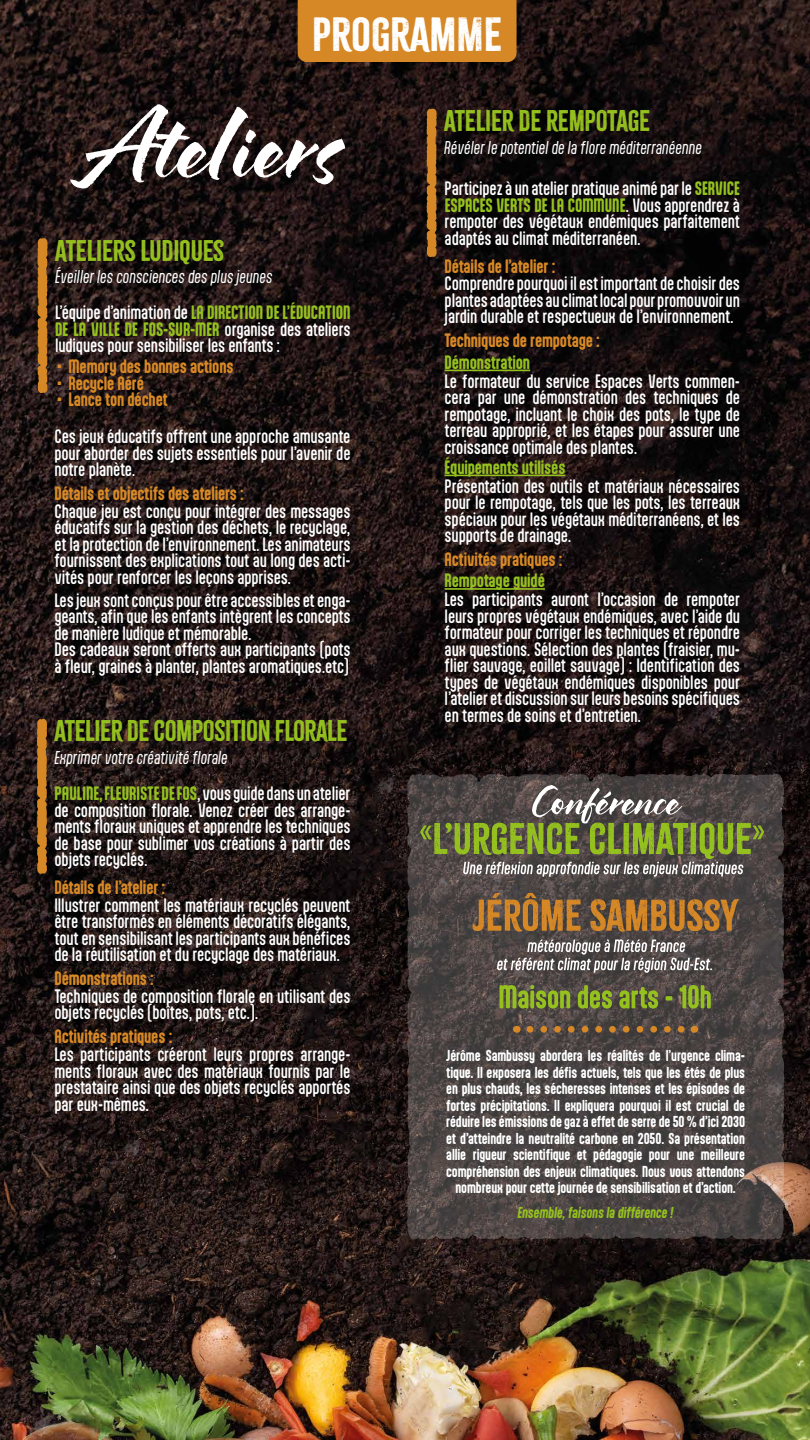
<style>
.page{position:relative;width:810px;height:1440px;background:#fff}
.page>*{position:absolute;margin:0;border:0;box-sizing:border-box;transform-origin:0 0}
.t1{font:74.25px "Hello Bloomie Script";color:#fff}
.t2{font:42px "Citrus Gothic";color:#fff}
.t3{font:26.25px "Citrus Gothic";letter-spacing:-.02em;color:#95c11f;scale:.96 1}
.t4{font:500 16.5px/16.5px "Aptly";letter-spacing:-.01em;color:#fff;text-align:justify;scale:.96 1}
.t5{font:700 16.5px "Aptly";letter-spacing:-.01em;color:#d88926;scale:.96 1}
.t6{font:700 16.5px "Aptly";letter-spacing:-.01em;color:#95c11f;scale:.96 1}
.t7{font:italic 15.75px "Aptly";letter-spacing:-.02em;color:#fff;scale:.96 1}
.t8{font:700 13.5px/16.5px "Aptly";letter-spacing:-.01em;color:#fff;text-align:center;scale:.96 1}
.t9{font:italic 700 13.5px "Aptly";letter-spacing:-.01em;color:#95c11f;scale:.96 1}
.s1{font-weight:700;color:#95c11f}
</style>
<div class="page">
<img style="left:0;top:0;width:810px;height:1440px">
<svg style="left:407px;top:774px;width:377px;height:466px;background:#4b4443"></svg>
<hr style="left:445px;top:370px;width:85px;height:1px;background:#95c11f">
<hr style="left:445px;top:475px;width:120px;height:1px;background:#95c11f">
<hr style="left:445px;top:588px;width:100px;height:2px;background:#95c11f">
<svg style="left:420px;top:782px;width:344px;height:95px;background:#67694d"></svg>
<svg style="left:497px;top:939px;width:215px;height:34px;background:#797372"></svg>
<svg style="left:472px;top:893px;width:267px;height:39px;background:#896236"></svg>
<svg style="left:500px;top:985px;width:211px;height:24px;background:#6e7c34"></svg>
<svg style="left:530px;top:1026px;width:157px;height:7px"></svg>
<svg style="left:37px;top:238px;width:11px;height:155px;background:#b57323"></svg>
<svg style="left:427px;top:109px;width:10px;height:148px"></svg>
<div style="left:298px;top:0;width:219px;height:62px;background:#d68826"></div>
<svg style="left:37px;top:719px;width:10px;height:155px;background:#c27c24"></svg>
<h2 class="t2" style="left:312px;top:8px;width:191px">PROGRAMME</h2>
<h1 class="t1" style="left:74px;top:106px;width:270px">Ateliers</h1>
<h3 class="t3" style="left:55px;top:234px;width:178px">ATELIERS LUDIQUES</h3>
<p class="t7" style="left:55px;top:267px;width:228px">Éveiller les consciences des plus jeunes</p>
<p class="t4" style="left:55px;top:304px;width:309px">L’équipe d’animation de <span class="s1">LA DIRECTION DE L’ÉDUCATION DE LA VILLE DE FOS-SUR-MER</span> organise des ateliers ludiques pour sensibiliser les enfants :</p>
<p class="t5" style="left:55px;top:356px;width:187px">• Memory des bonnes actions</p>
<p class="t5" style="left:55px;top:373px;width:94px">• Recycle Aéré</p>
<p class="t5" style="left:55px;top:389px;width:119px">• Lance ton déchet</p>
<p class="t4" style="left:55px;top:428px;width:310px">Ces jeux éducatifs offrent une approche amusante pour aborder des sujets essentiels pour l’avenir de notre planète.</p>
<p class="t5" style="left:55px;top:483px;width:199px">Détails et objectifs des ateliers :</p>
<p class="t4" style="left:55px;top:503px;width:310px">Chaque jeu est conçu pour intégrer des messages éducatifs sur la gestion des déchets, le recyclage, et la protection de l’environnement. Les animateurs fournissent des explications tout au long des acti&shy;vités pour renforcer les leçons apprises.</p>
<p class="t4" style="left:55px;top:591px;width:310px;text-align:left">Les jeux sont conçus pour être accessibles et enga&shy;geants, afin que les enfants intègrent les concepts de manière ludique et mémorable.<br>Des cadeaux seront offerts aux participants (pots à fleur, graines à planter, plantes aromatiques.etc)</p>
<h3 class="t3" style="left:55px;top:714px;width:307px">ATELIER DE COMPOSITION FLORALE</h3>
<p class="t7" style="left:55px;top:748px;width:182px">Exprimer votre créativité florale</p>
<p class="t4" style="left:55px;top:785px;width:310px"><span class="s1">PAULINE, FLEURISTE DE FOS</span>, vous guide dans un atelier de composition florale. Venez créer des arrange&shy;ments floraux uniques et apprendre les techniques de base pour sublimer vos créations à partir des objets recyclés.</p>
<p class="t5" style="left:55px;top:877px;width:117px">Détails de l’atelier :</p>
<p class="t4" style="left:55px;top:897px;width:310px">Illustrer comment les matériaux recyclés peuvent être transformés en éléments décoratifs élégants, tout en sensibilisant les participants aux bénéfices de la réutilisation et du recyclage des matériaux.</p>
<p class="t5" style="left:55px;top:968px;width:105px">Démonstrations :</p>
<p class="t4" style="left:55px;top:988px;width:310px">Techniques de composition florale en utilisant des objets recyclés (boîtes, pots, etc.).</p>
<p class="t5" style="left:55px;top:1026px;width:124px">Activités pratiques :</p>
<p class="t4" style="left:55px;top:1046px;width:310px">Les participants créeront leurs propres arrange&shy;ments floraux avec des matériaux fournis par le prestataire ainsi que des objets recyclés apportés par eux-mêmes.</p>
<h3 class="t3" style="left:444px;top:104px;width:216px">ATELIER DE REMPOTAGE</h3>
<p class="t7" style="left:444px;top:137px;width:270px">Révéler le potentiel de la flore méditerranéenne</p>
<p class="t4" style="left:445px;top:180px;width:309px">Participez à un atelier pratique animé par le <span class="s1">SERVICE ESPACES VERTS DE LA COMMUNE</span>. Vous apprendrez à rempoter des végétaux endémiques parfaitement adaptés au climat méditerranéen.</p>
<p class="t5" style="left:445px;top:256px;width:117px">Détails de l’atelier :</p>
<p class="t4" style="left:445px;top:275px;width:309px">Comprendre pourquoi il est important de choisir des plantes adaptées au climat local pour promouvoir un jardin durable et respectueux de l’environnement.</p>
<p class="t5" style="left:445px;top:330px;width:163px">Techniques de rempotage :</p>
<p class="t6" style="left:445px;top:352px;width:91px">Démonstration</p>
<p class="t4" style="left:445px;top:372px;width:309px">Le formateur du service Espaces Verts commen&shy;cera par une démonstration des techniques de rempotage, incluant le choix des pots, le type de terreau approprié, et les étapes pour assurer une croissance optimale des plantes.</p>
<p class="t6" style="left:445px;top:457px;width:127px">Équipements utilisés</p>
<p class="t4" style="left:445px;top:477px;width:309px">Présentation des outils et matériaux nécessaires pour le rempotage, tels que les pots, les terreaux spéciaux pour les végétaux méditerranéens, et les supports de drainage.</p>
<p class="t5" style="left:445px;top:549px;width:124px">Activités pratiques :</p>
<p class="t6" style="left:445px;top:570px;width:106px">Rempotage guidé</p>
<p class="t4" style="left:445px;top:591px;width:309px">Les participants auront l’occasion de rempoter leurs propres végétaux endémiques, avec l’aide du formateur pour corriger les techniques et répondre aux questions. Sélection des plantes (fraisier, mu&shy;flier sauvage, eoillet sauvage) : Identification des types de végétaux endémiques disponibles pour l’atelier et discussion sur leurs besoins spécifiques en termes de soins et d’entretien.</p>
<p class="t8" style="left:446px;top:1047px;width:313px">Jérôme Sambussy abordera les réalités de l’urgence clima&shy;tique. Il exposera les défis actuels, tels que les étés de plus en plus chauds, les sécheresses intenses et les épisodes de fortes précipitations. Il expliquera pourquoi il est crucial de réduire les émissions de gaz à effet de serre de 50 % d’ici 2030 et d’atteindre la neutralité carbone en 2050. Sa présentation allie rigueur scientifique et pédagogie pour une meilleure compréhension des enjeux climatiques. Nous vous attendons nombreux pour cette journée de sensibilisation et d’action.</p>
<p class="t9" style="left:518px;top:1204px;width:164px">Ensemble, faisons la différence !</p>
</div>
